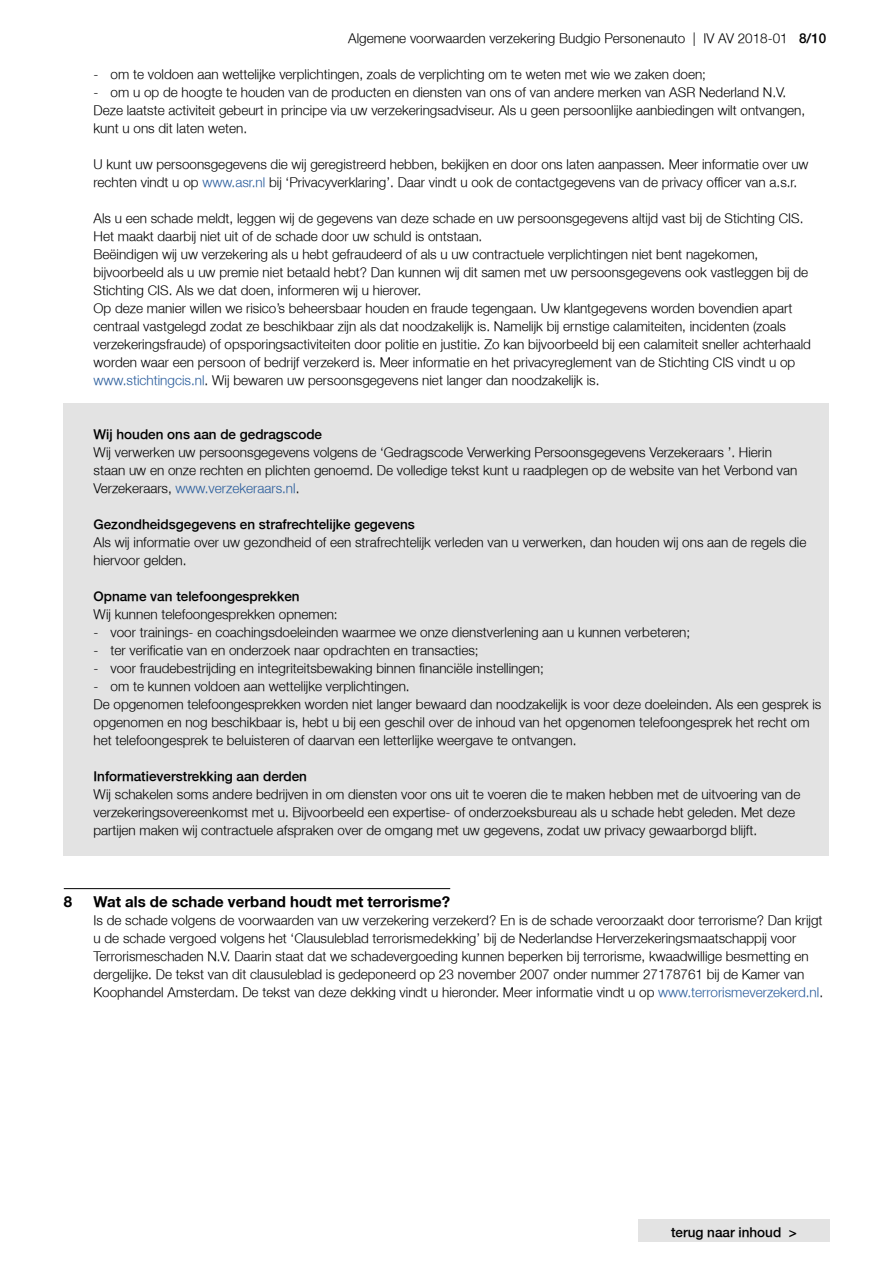
<style>
.page{position:relative;width:893px;height:1263px;background:#fff}
.page>*{position:absolute;margin:0;border:0;box-sizing:border-box;transform-origin:0 0}
.t1{font:700 15px "Fortis Helvetica";color:#000}
.t2{font:300 13.5px/18px "Fortis Helvetica";color:#000}
.t3{font:300 13.5px "Fortis Helvetica";color:#000}
.s1{font-style:inherit}
.s2{color:#275b9b}
</style>
<div class="page">
<div style="left:638px;top:1219px;width:192px;height:23px;background:#e3e3e3"></div>
<div style="left:64px;top:403px;width:765px;height:20px;background:#e3e3e3"></div>
<div style="left:64px;top:421px;width:765px;height:21px;background:#e3e3e3"></div>
<div style="left:64px;top:439px;width:765px;height:56px;background:#e3e3e3"></div>
<div style="left:64px;top:493px;width:765px;height:20px;background:#e3e3e3"></div>
<div style="left:64px;top:511px;width:765px;height:21px;background:#e3e3e3"></div>
<div style="left:64px;top:529px;width:765px;height:38px;background:#e3e3e3"></div>
<div style="left:64px;top:565px;width:765px;height:20px;background:#e3e3e3"></div>
<div style="left:64px;top:583px;width:765px;height:21px;background:#e3e3e3"></div>
<div style="left:64px;top:601px;width:765px;height:20px;background:#e3e3e3"></div>
<div style="left:64px;top:619px;width:765px;height:20px;background:#e3e3e3"></div>
<div style="left:64px;top:637px;width:765px;height:20px;background:#e3e3e3"></div>
<div style="left:64px;top:655px;width:765px;height:20px;background:#e3e3e3"></div>
<div style="left:64px;top:673px;width:765px;height:20px;background:#e3e3e3"></div>
<div style="left:64px;top:691px;width:765px;height:56px;background:#e3e3e3"></div>
<div style="left:64px;top:745px;width:765px;height:20px;background:#e3e3e3"></div>
<div style="left:64px;top:763px;width:765px;height:21px;background:#e3e3e3"></div>
<div style="left:64px;top:781px;width:765px;height:56px;background:#e3e3e3"></div>
<div style="left:64px;top:835px;width:765px;height:20px;background:#e3e3e3"></div>
<hr style="left:64px;top:888px;width:386px;height:1px;background:#000">
<p class="t2" style="left:348px;top:29px;width:480px">Algemene voorwaarden verzekering Budgio Personenauto | IV AV 2018-01 <span class="s1">8/10</span></p>
<p class="t2" style="left:94px;top:65px;width:614px">- om te voldoen aan wettelijke verplichtingen, zoals de verplichting om te weten met wie we zaken doen;</p>
<p class="t2" style="left:94px;top:83px;width:713px">- om u op de hoogte te houden van de producten en diensten van ons of van andere merken van ASR Nederland N.V.<br>Deze laatste activiteit gebeurt in principe via uw verzekeringsadviseur. Als u geen persoonlijke aanbiedingen wilt ontvangen, kunt u ons dit laten weten.</p>
<p class="t2" style="left:94px;top:155px;width:716px">U kunt uw persoonsgegevens die wij geregistreerd hebben, bekijken en door ons laten aanpassen. Meer informatie over uw rechten vindt u op <span class="s2">www.asr.nl</span> bij ‘Privacyverklaring’. Daar vindt u ook de contactgegevens van de privacy officer van a.s.r.</p>
<p class="t2" style="left:94px;top:209px;width:719px">Als u een schade meldt, leggen wij de gegevens van deze schade en uw persoonsgegevens altijd vast bij de Stichting CIS.<br>Het maakt daarbij niet uit of de schade door uw schuld is ontstaan.<br>Beëindigen wij uw verzekering als u hebt gefraudeerd of als u uw contractuele verplichtingen niet bent nagekomen, bijvoorbeeld als u uw premie niet betaald hebt? Dan kunnen wij dit samen met uw persoonsgegevens ook vastleggen bij de Stichting CIS. Als we dat doen, informeren wij u hierover.<br>Op deze manier willen we risico’s beheersbaar houden en fraude tegengaan. Uw klantgegevens worden bovendien apart centraal vastgelegd zodat ze beschikbaar zijn als dat noodzakelijk is. Namelijk bij ernstige calamiteiten, incidenten (zoals verzekeringsfraude) of opsporingsactiviteiten door politie en justitie. Zo kan bijvoorbeeld bij een calamiteit sneller achterhaald worden waar een persoon of bedrijf verzekerd is. Meer informatie en het privacyreglement van de Stichting CIS vindt u op <span class="s2">www.stichtingcis.nl</span>. Wij bewaren uw persoonsgegevens niet langer dan noodzakelijk is.</p>
<p class="t3" style="left:94px;top:426px;width:230px">Wij houden ons aan de gedragscode</p>
<p class="t2" style="left:94px;top:443px;width:705px">Wij verwerken uw persoonsgegevens volgens de ‘Gedragscode Verwerking Persoonsgegevens Verzekeraars ’. Hierin staan uw en onze rechten en plichten genoemd. De volledige tekst kunt u raadplegen op de website van het Verbond van<br>Verzekeraars, <span class="s2">www.verzekeraars.nl</span>.</p>
<p class="t3" style="left:94px;top:516px;width:323px">Gezondheidsgegevens en strafrechtelijke gegevens</p>
<p class="t2" style="left:94px;top:533px;width:714px">Als wij informatie over uw gezondheid of een strafrechtelijk verleden van u verwerken, dan houden wij ons aan de regels die hiervoor gelden.</p>
<p class="t3" style="left:94px;top:588px;width:208px">Opname van telefoongesprekken</p>
<p class="t2" style="left:94px;top:605px;width:246px">Wij kunnen telefoongesprekken opnemen:</p>
<p class="t2" style="left:94px;top:623px;width:598px">- voor trainings- en coachingsdoeleinden waarmee we onze dienstverlening aan u kunnen verbeteren;</p>
<p class="t2" style="left:94px;top:641px;width:387px">- ter verificatie van en onderzoek naar opdrachten en transacties;</p>
<p class="t2" style="left:94px;top:659px;width:452px">- voor fraudebestrijding en integriteitsbewaking binnen financiële instellingen;</p>
<p class="t2" style="left:94px;top:677px;width:729px">- om te kunnen voldoen aan wettelijke verplichtingen.<br>De opgenomen telefoongesprekken worden niet langer bewaard dan noodzakelijk is voor deze doeleinden. Als een gesprek is opgenomen en nog beschikbaar is, hebt u bij een geschil over de inhoud van het opgenomen telefoongesprek het recht om het telefoongesprek te beluisteren of daarvan een letterlijke weergave te ontvangen.</p>
<p class="t3" style="left:94px;top:768px;width:215px">Informatieverstrekking aan derden</p>
<p class="t2" style="left:94px;top:785px;width:708px">Wij schakelen soms andere bedrijven in om diensten voor ons uit te voeren die te maken hebben met de uitvoering van de verzekeringsovereenkomst met u. Bijvoorbeeld een expertise- of onderzoeksbureau als u schade hebt geleden. Met deze partijen maken wij contractuele afspraken over de omgang met uw gegevens, zodat uw privacy gewaarborgd blijft.</p>
<p class="t1" style="left:64px;top:892px;width:10px">8</p>
<p class="t1" style="left:94px;top:892px;width:358px">Wat als de schade verband houdt met terrorisme?</p>
<p class="t2" style="left:94px;top:911px;width:731px">Is de schade volgens de voorwaarden van uw verzekering verzekerd? En is de schade veroorzaakt door terrorisme? Dan krijgt u de schade vergoed volgens het ‘Clausuleblad terrorismedekking’ bij de Nederlandse Herverzekeringsmaatschappij voor Terrorismeschaden N.V. Daarin staat dat we schadevergoeding kunnen beperken bij terrorisme, kwaadwillige besmetting en dergelijke. De tekst van dit clausuleblad is gedeponeerd op 23 november 2007 onder nummer 27178761 bij de Kamer van Koophandel Amsterdam. De tekst van deze dekking vindt u hieronder. Meer informatie vindt u op <span class="s2">www.terrorismeverzekerd.nl</span>.</p>
<p class="t3" style="left:671px;top:1224px;width:127px">terug naar inhoud &gt;</p>
</div>
